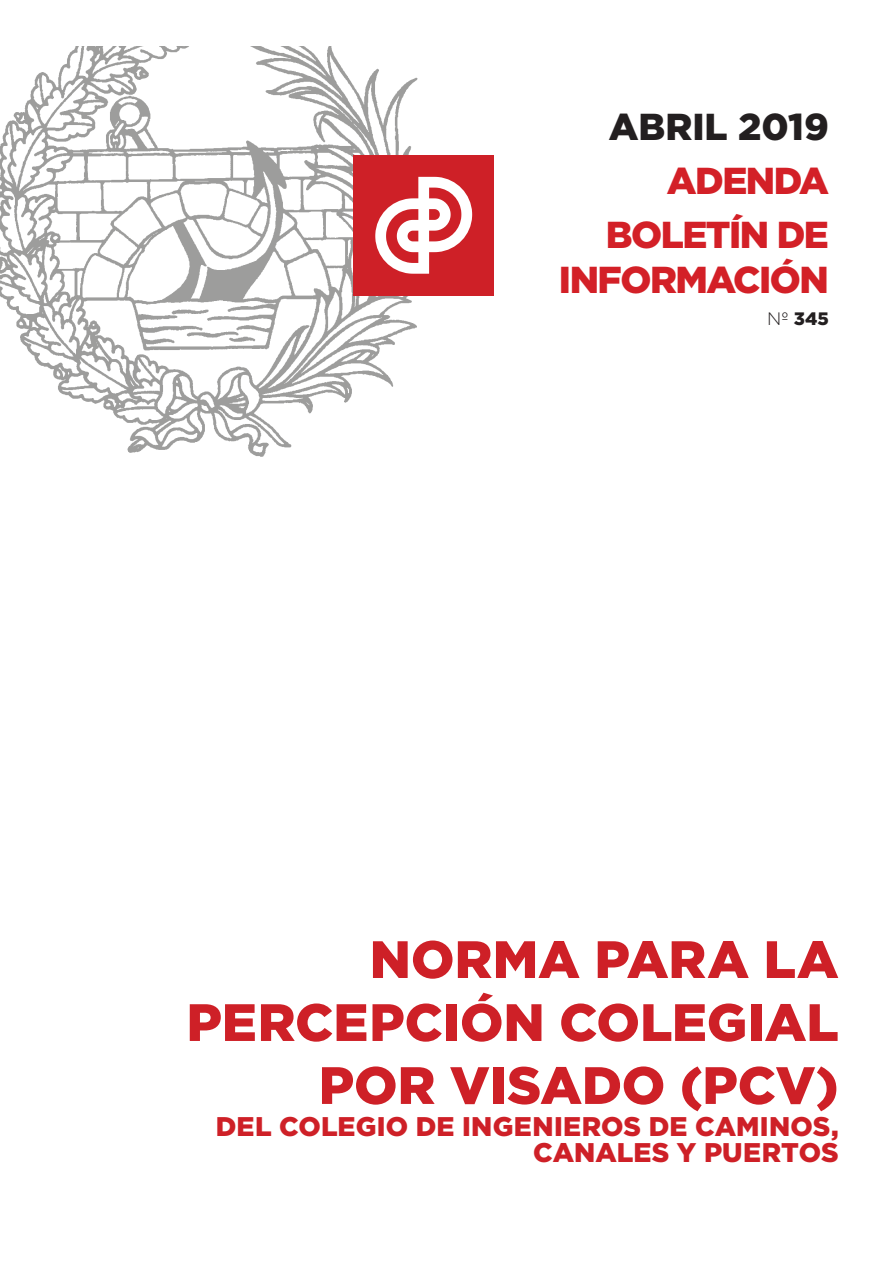
<style>
.page{position:relative;width:893px;height:1263px;background:#fff}
.page>*{position:absolute;margin:0;border:0;box-sizing:border-box;transform-origin:0 0}
.t1{font:900 52.5px/63px "Gotham";color:#ce2027;text-align:right}
.t2{font:900 37.5px/45px "Gotham";letter-spacing:-.04em;color:#d32027;text-align:right}
.t3{font:900 37.5px "Gotham";color:#231f20}
.t4{font:900 27px/25.5px "Gotham";letter-spacing:.005em;color:#ce2027;text-align:right}
.t5{font:900 18px "Gotham";color:#231f20}
.s1{font-weight:300}
</style>
<div class="page">
<img style="left:0;top:47px;width:419px;height:410px">
<div style="left:353px;top:155px;width:141px;height:140px;background:#ce2027"></div>
<svg style="left:375px;top:177px;width:97px;height:97px"></svg>
<h2 class="t3" style="left:609px;top:114px;width:222px">ABRIL 2019</h2>
<h2 class="t2" style="left:667px;top:162px;width:164px">ADENDA</h2>
<h2 class="t2" style="left:559px;top:216px;width:271px">BOLETÍN DE<br>INFORMACIÓN</h2>
<p class="t5" style="left:767px;top:312px;width:63px"><span class="s1">Nº</span> 345</p>
<h1 class="t1" style="left:186px;top:933px;width:654px">NORMA PARA LA<br>PERCEPCIÓN COLEGIAL<br>POR VISADO (PCV)</h1>
<p class="t4" style="left:216px;top:1117px;width:624px">DEL COLEGIO DE INGENIEROS DE CAMINOS,<br>CANALES Y PUERTOS</p>
</div>
